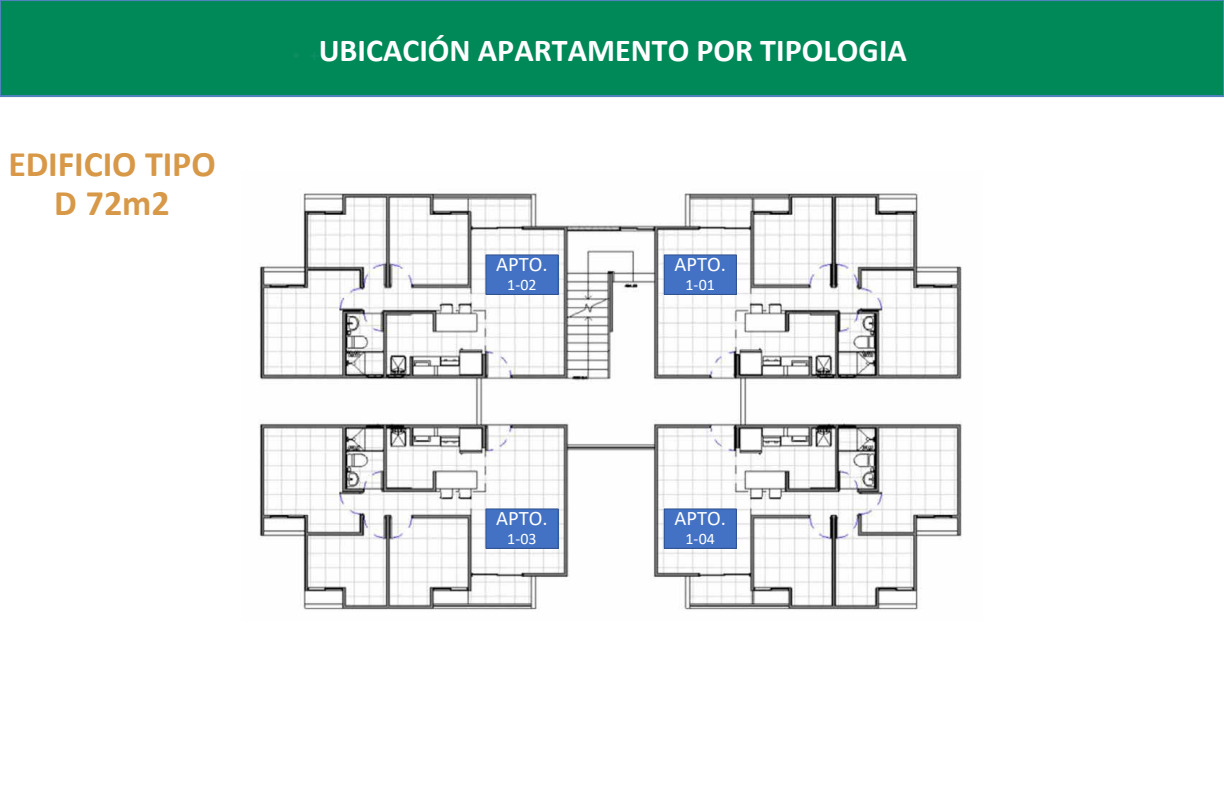
<style>
.page{position:relative;width:1224px;height:792px;background:#fff}
.page>*{position:absolute;margin:0;border:0;box-sizing:border-box;transform-origin:0 0}
.t1{font:700 36px/39px "Calibri";color:#d79848;text-align:center}
.t2{font:700 32px "Calibri";color:#fff}
.t3{font:20.7px "Calibri";color:#fff}
.t4{font:20.6px "Calibri";color:#fff}
.t5{font:16px "Calibri";letter-spacing:.005em;color:#fff}
.s1{font-weight:400;font-size:18px;color:#0b8d61}
.s2{font-size:18px;color:#0b8d61}
</style>
<div class="page">
<img style="left:258px;top:192px;width:704px;height:418px">
<div style="left:664px;top:509px;width:72px;height:39px;background:#4371c4"></div>
<div style="left:664px;top:509px;width:73px;height:40px;border:1px solid #2f518e"></div>
<div style="left:486px;top:509px;width:72px;height:39px;background:#4371c4"></div>
<div style="left:486px;top:509px;width:73px;height:40px;border:1px solid #2f518e"></div>
<div style="left:486px;top:255px;width:72px;height:39px;background:#4371c4"></div>
<div style="left:486px;top:255px;width:73px;height:40px;border:1px solid #2f518e"></div>
<div style="left:664px;top:255px;width:72px;height:39px;background:#4371c4"></div>
<div style="left:664px;top:255px;width:73px;height:40px;border:1px solid #2f518e"></div>
<div style="left:0;top:0;width:1224px;height:97px;background:#008958"></div>
<p class="t1" style="left:8px;top:144px;width:209px">EDIFICIO TIPO<br>D 72m2</p>
<p class="t2" style="left:292px;top:28px;width:617px"><span class="s1">•</span> <span class="s2">+</span>UBICACIÓN APARTAMENTO POR TIPOLOGIA</p>
<p class="t4" style="left:496px;top:250px;width:53px">APTO.</p>
<p class="t5" style="left:507px;top:273px;width:31px">1-02</p>
<p class="t4" style="left:674px;top:250px;width:53px">APTO.</p>
<p class="t5" style="left:686px;top:273px;width:31px">1-01</p>
<p class="t3" style="left:496px;top:503px;width:53px">APTO.</p>
<p class="t5" style="left:507px;top:527px;width:31px">1-03</p>
<p class="t3" style="left:674px;top:503px;width:53px">APTO.</p>
<p class="t5" style="left:686px;top:527px;width:31px">1-04</p>
</div>
